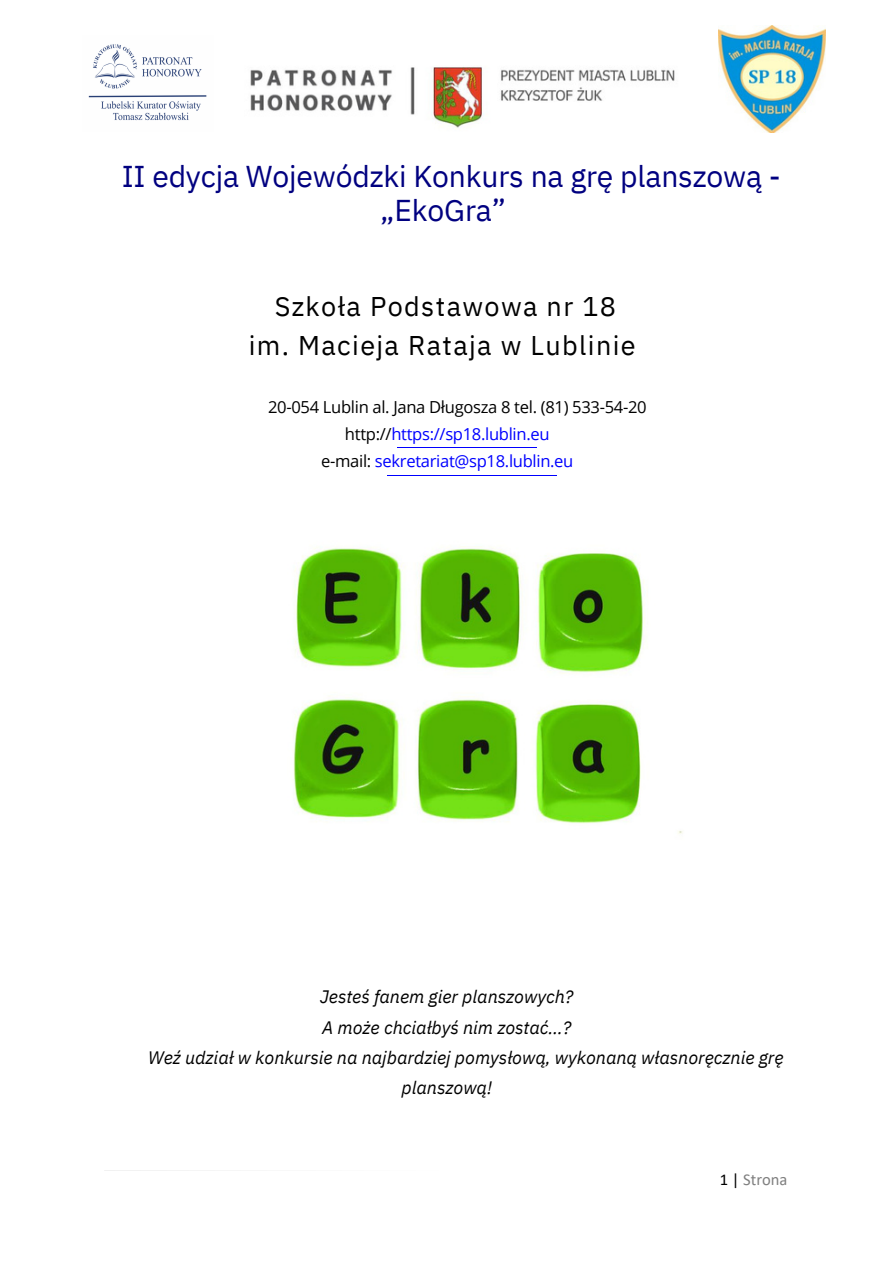
<style>
.page{position:relative;width:894px;height:1264px;background:#fff}
.page>*{position:absolute;margin:0;border:0;box-sizing:border-box;transform-origin:0 0}
.t1{font:30px/33.8px "IBM Plex Sans";letter-spacing:-.005em;color:#000080;text-align:center}
.t2{font:27px/38.2px "IBM Plex Sans";letter-spacing:.05em;color:#000;text-align:center}
.t3{font:italic 18px/30.3px "IBM Plex Sans";letter-spacing:-.005em;color:#000}
.t4{font:16.5px/27px "Open Sans";letter-spacing:-.02em;color:#000}
.t5{font:16.5px "Open Sans";letter-spacing:-.02em;color:#00f}
.t6{font:16.5px "Calibri";color:#7f7f7f}
.s1{color:#00f}
.s2{color:#000}
</style>
<div class="page">
<img style="left:250px;top:67px;width:425px;height:61px">
<img style="left:718px;top:25px;width:107px;height:107px">
<hr style="left:397px;top:447px;width:139px;height:1px;background:#00f">
<hr style="left:387px;top:475px;width:170px;height:1px;background:#00f">
<img style="left:293px;top:546px;width:390px;height:288px">
<img style="left:88px;top:44px;width:119px;height:77px">
<h2 class="t1" style="left:122px;top:159px;width:660px">II edycja Wojewódzki Konkurs na grę planszową - „EkoGra”</h2>
<p class="t2" style="left:249px;top:287px;width:388px">Szkoła Podstawowa nr 18 im. Macieja Rataja w Lublinie</p>
<p class="t4" style="left:345px;top:393px;width:303px;text-indent:-77px">20-054 Lublin al. Jana Długosza 8 tel. (81) 533-54-20 http://<span class="s1">https://sp18.lublin.eu</span></p>
<p class="t5" style="left:321px;top:449px;width:254px"><span class="s2">e-mail:</span> sekretariat@sp18.lublin.eu</p>
<p class="t3" style="left:320px;top:981px;width:255px">Jesteś fanem gier planszowych?</p>
<p class="t3" style="left:322px;top:1011px;width:250px">A może chciałbyś nim zostać…?</p>
<p class="t3" style="left:401px;top:1041px;width:383px;text-indent:-253px">Weź udział w konkursie na najbardziej pomysłową, wykonaną własnoręcznie grę planszową!</p>
<h1 class="t6" style="left:719px;top:1172px;width:69px"><span class="s2">1 |</span> Strona</h1>
</div>
